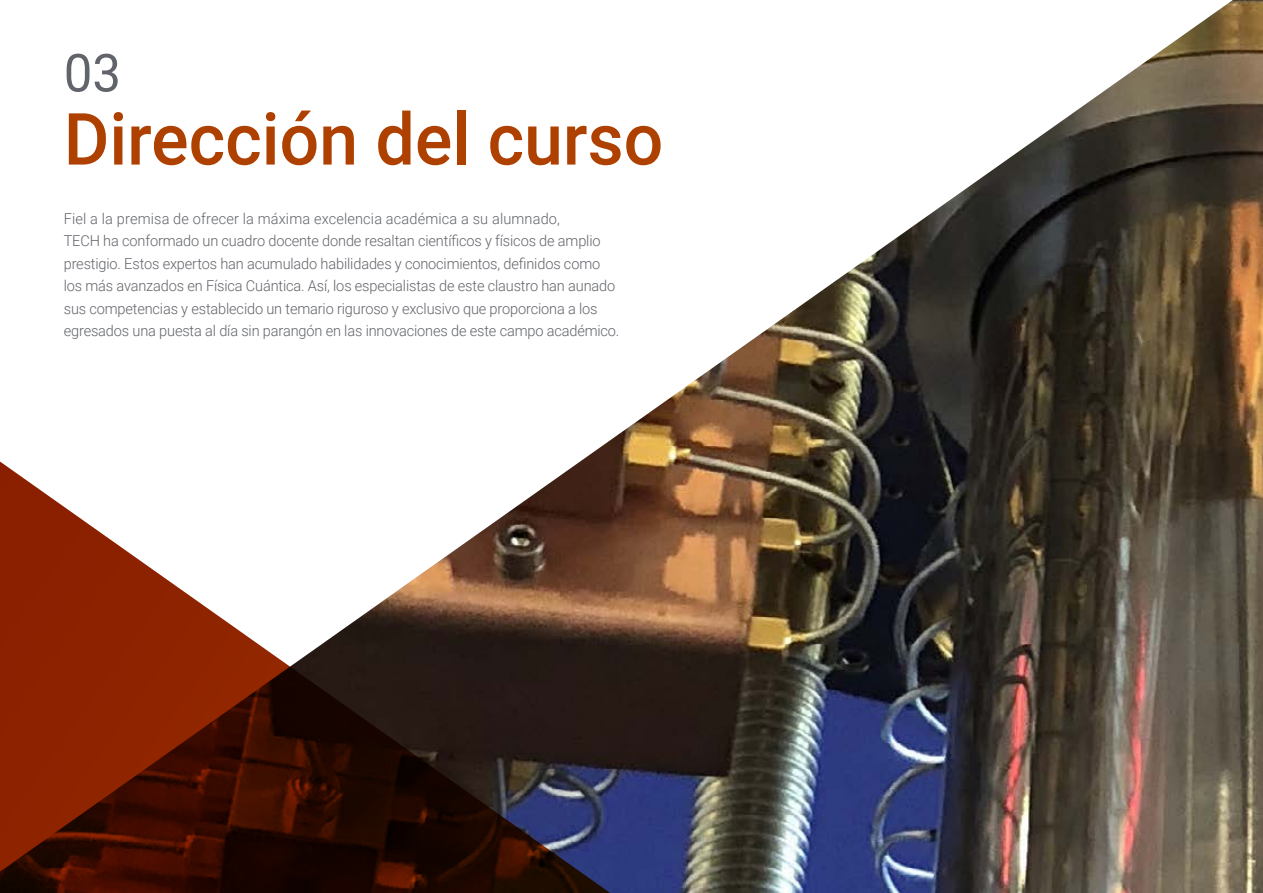
<style>
.page{position:relative;width:1263px;height:893px;background:#fff}
.page>*{position:absolute;margin:0;border:0;box-sizing:border-box;transform-origin:0 0}
.t1{font:500 72px "Roboto";color:#ae4000}
.t2{font:52.5px "Roboto";color:#61646a}
.t3{font:300 15px/22.5px "Roboto";letter-spacing:-.01em;color:#61646a}
</style>
<div class="page">
<img style="left:602px;top:0;width:661px;height:893px">
<svg style="left:0;top:446px;width:640px;height:447px"></svg>
<h2 class="t2" style="left:64px;top:36px;width:59px">03</h2>
<h1 class="t1" style="left:64px;top:89px;width:601px">Dirección del curso</h1>
<p class="t3" style="left:64px;top:207px;width:557px">Fiel a la premisa de ofrecer la máxima excelencia académica a su alumnado,<br>TECH ha conformado un cuadro docente donde resaltan científicos y físicos de amplio prestigio. Estos expertos han acumulado habilidades y conocimientos, definidos como los más avanzados en Física Cuántica. Así, los especialistas de este claustro han aunado sus competencias y establecido un temario riguroso y exclusivo que proporciona a los egresados una puesta al día sin parangón en las innovaciones de este campo académico.</p>
</div>
